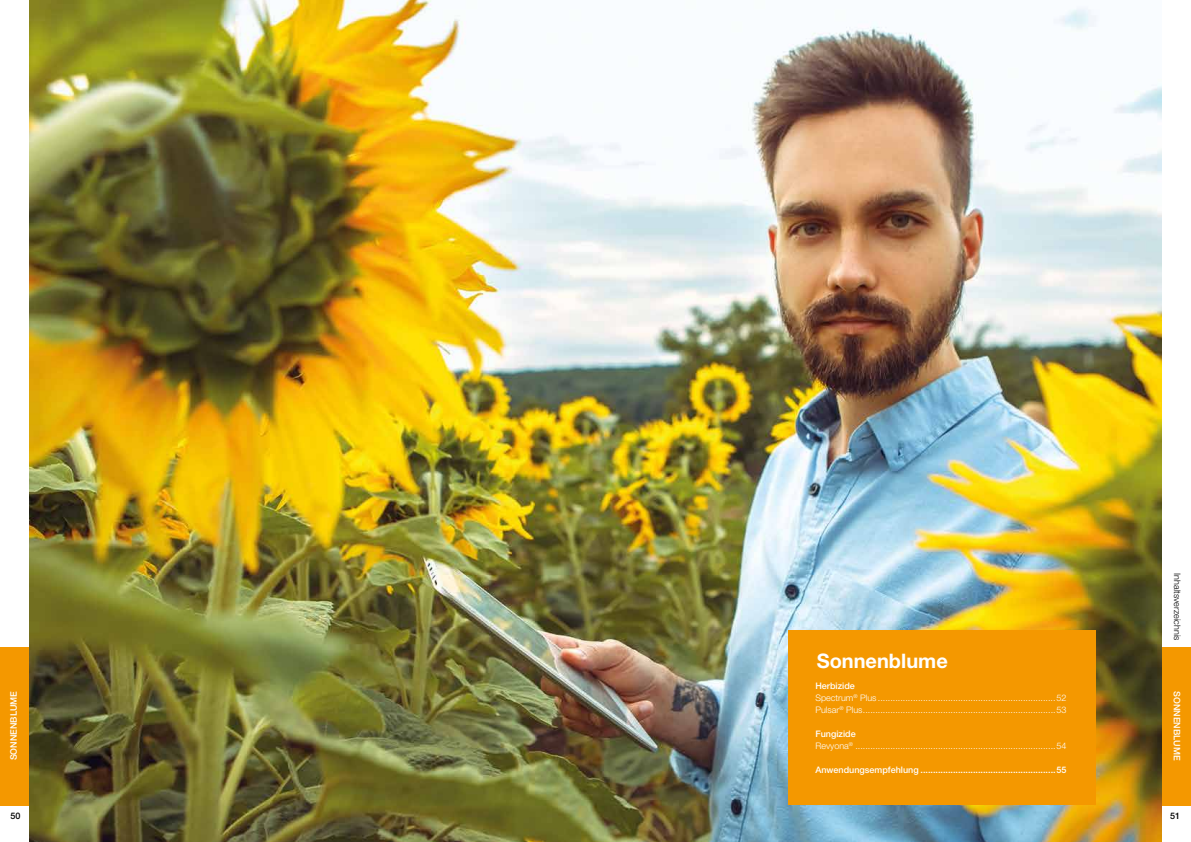
<style>
.page{position:relative;width:1191px;height:842px;background:#fff}
.page>*{position:absolute;margin:0;border:0;box-sizing:border-box;transform-origin:0 0}
.t1{font:700 20px "Helvetica Neue LT Std";color:#fff}
.t2{font:300 9px/12px "Helvetica Neue LT Std";color:#fff}
.t3{font:500 9px "Helvetica Neue LT Std";color:#fff}
.t4{font:300 9px "Helvetica Neue LT Std";color:#000}
.t5{font:500 9px "Helvetica Neue LT Std";color:#000}
.s1{font-weight:500}
</style>
<div class="page">
<div style="left:0;top:647px;width:29px;height:159px;background:#f49800"></div>
<div style="left:1161px;top:647px;width:30px;height:159px;background:#f49800"></div>
<img style="left:29px;top:0;width:1132px;height:842px">
<div style="left:788px;top:630px;width:307px;height:175px;background:#f49800"></div>
<h1 class="t1" style="left:816px;top:649px;width:133px">Sonnenblume</h1>
<p class="t4" style="left:1182px;top:573px;width:69px;rotate:90deg">Inhaltsverzeichnis</p>
<p class="t2" style="left:815px;top:680px;width:253px"><span class="s1">Herbizide<br></span>Spectrum<sup>®</sup> Plus .......................................................................52<br>Pulsar<sup>®</sup> Plus.............................................................................53</p>
<p class="t2" style="left:815px;top:728px;width:253px"><span class="s1">Fungizide<br></span>Revyona<sup>®</sup> ................................................................................54</p>
<p class="t3" style="left:815px;top:765px;width:253px">Anwendungsempfehlung ......................................................55</p>
<p class="t3" style="left:8px;top:760px;width:71px;rotate:-90deg">SONNENBLUME</p>
<p class="t3" style="left:1182px;top:691px;width:71px;rotate:90deg">SONNENBLUME</p>
<p class="t5" style="left:11px;top:811px;width:12px">50</p>
<p class="t5" style="left:1170px;top:811px;width:12px">51</p>
</div>
